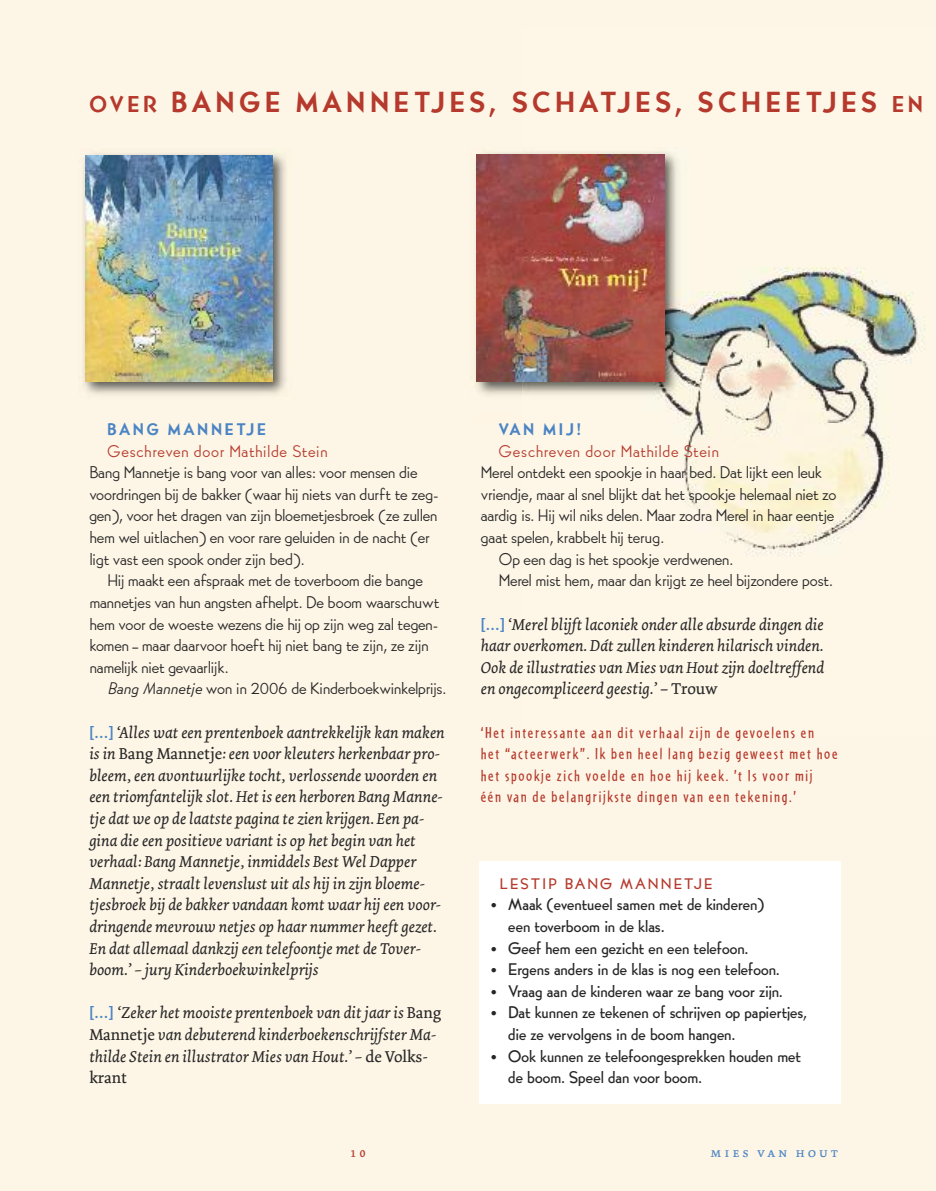
<style>
.page{position:relative;width:936px;height:1191px;background:#fff}
.page>*{position:absolute;margin:0;border:0;box-sizing:border-box;transform-origin:0 0}
.t1{font:800 28.5px "Bernhard Gothic SG";letter-spacing:.15em;color:#b5392c}
.t2{font:italic 16.5px/21.6px "Dolly";color:#272627}
.t3{font:16.5px/21.6px "Bernhard Gothic SG";letter-spacing:-.02em;color:#272627}
.t4{font:500 16.5px/21.6px "Bernhard Gothic SG";color:#272627}
.t5{font:16.5px/21.6px "Cafeteria";letter-spacing:.1em;color:#b5392c}
.t6{font:16.5px "Bernhard Gothic SG";letter-spacing:.03em;color:#b5392c}
.t7{font:800 16.5px "Bernhard Gothic SG";letter-spacing:.15em;color:#4b84c4}
.t8{font:500 15px "Bernhard Gothic SG";letter-spacing:.15em;color:#b5392c}
.t9{font:13.5px "Dolly Small Caps";letter-spacing:.2em;color:#4b84c4}
.t10{font:13.5px "Dolly Small Caps";color:#b5392c}
.s1{font-size:22.5px}
.s2{font-style:italic}
.s3{font-family:"Bernhard Gothic SG";font-weight:800;font-style:normal;font-size:15px;color:#4b84c4}
.s4{font-style:normal}
</style>
<div class="page">
<div style="left:0;top:0;width:935px;height:1191px;background:#fdf6e6"></div>
<img style="left:684px;top:268px;width:241px;height:288px">
<img style="left:83px;top:153px;width:203px;height:242px">
<img style="left:86px;top:156px;width:186px;height:225px">
<img style="left:475px;top:152px;width:382px;height:270px">
<img style="left:476px;top:155px;width:188px;height:226px">
<div style="left:479px;top:861px;width:362px;height:242px;background:#fff"></div>
<h1 class="t1" style="left:89px;top:86px;width:835px"><span class="s1">OVER</span> BANGE MANNETJES, SCHATJES, SCHEETJES <span class="s1">EN</span></h1>
<p class="t7" style="left:107px;top:420px;width:160px">BANG MANNETJE</p>
<p class="t6" style="left:107px;top:441px;width:222px">Geschreven door Mathilde Stein</p>
<p class="t3" style="left:89px;top:462px;width:350px">Bang Mannetje is bang voor van alles: voor mensen die voordringen bij de bakker (waar hij niets van durft te zeg&shy;gen), voor het dragen van zijn bloemetjesbroek (ze zullen hem wel uitlachen) en voor rare geluiden in de nacht (er ligt vast een spook onder zijn bed).</p>
<p class="t3" style="left:89px;top:570px;width:351px;text-indent:18px">Hij maakt een afspraak met de toverboom die bange mannetjes van hun angsten afhelpt. De boom waarschuwt hem voor de woeste wezens die hij op zijn weg zal tegen&shy;komen – maar daarvoor hoeft hij niet bang te zijn, ze zijn namelijk niet gevaarlijk.</p>
<p class="t3" style="left:107px;top:678px;width:340px"><span class="s2">Bang Mannetje</span> won in 2006 de Kinderboekwinkelprijs.</p>
<p class="t2" style="left:89px;top:722px;width:357px"><span class="s3">[…]</span> ‘Alles wat een prentenboek aantrekkelijk kan maken is in <span class="s4">Bang Mannetje</span>: een voor kleuters herkenbaar pro&shy;bleem, een avontuurlijke tocht, verlossende woorden en een triomfantelijk slot. Het is een herboren Bang Manne&shy;tje dat we op de laatste pagina te zien krijgen. Een pa&shy;gina die een positieve variant is op het begin van het verhaal: Bang Mannetje, inmiddels Best Wel Dapper Mannetje, straalt levenslust uit als hij in zijn bloeme&shy;tjesbroek bij de bakker vandaan komt waar hij een voor&shy;dringende mevrouw netjes op haar nummer heeft gezet.<br>En dat allemaal dankzij een telefoontje met de Tover&shy;boom.’ – jury Kinderboekwinkelprijs</p>
<p class="t2" style="left:89px;top:1003px;width:354px"><span class="s3">[…]</span> ‘Zeker het mooiste prentenboek van dit jaar is <span class="s4">Bang Mannetje</span> van debuterend kinderboekenschrijfster Ma&shy;thilde Stein en illustrator Mies van Hout.’ – <span class="s4">de Volks&shy;krant</span></p>
<p class="t7" style="left:498px;top:420px;width:84px">VAN MIJ!</p>
<p class="t6" style="left:498px;top:441px;width:222px">Geschreven door Mathilde Stein</p>
<p class="t3" style="left:480px;top:462px;width:342px">Merel ontdekt een spookje in haar bed. Dat lijkt een leuk</p>
<p class="t3" style="left:480px;top:483px;width:357px">vriendje, maar al snel blijkt dat het spookje helemaal niet zo</p>
<p class="t3" style="left:480px;top:505px;width:355px">aardig is. Hij wil niks delen. Maar zodra Merel in haar eentje</p>
<p class="t3" style="left:480px;top:526px;width:185px">gaat spelen, krabbelt hij terug.</p>
<p class="t3" style="left:498px;top:548px;width:236px">Op een dag is het spookje verdwenen.</p>
<p class="t3" style="left:498px;top:570px;width:336px">Merel mist hem, maar dan krijgt ze heel bijzondere post.</p>
<p class="t2" style="left:480px;top:614px;width:345px;text-align:justify"><span class="s3">[…]</span> ‘Merel blijft laconiek onder alle absurde dingen die haar overkomen. Dát zullen kinderen hilarisch vinden.<br>Ook de illustraties van Mies van Hout zijn doeltreffend en ongecompliceerd geestig.’ <span class="s4">– Trouw</span></p>
<p class="t5" style="left:480px;top:721px;width:358px">‘Het interessante aan dit verhaal zijn de gevoelens en<br>het “acteerwerk”. Ik ben heel lang bezig geweest met hoe het spookje zich voelde en hoe hij keek. ’t Is voor mij<br>één van de belangrijkste dingen van een tekening.’</p>
<p class="t8" style="left:499px;top:875px;width:214px">LESTIP BANG MANNETJE</p>
<p class="t4" style="left:508px;top:894px;width:258px;text-indent:-18px">• Maak (eventueel samen met de kinderen) een toverboom in de klas.</p>
<p class="t4" style="left:490px;top:937px;width:260px">• Geef hem een gezicht en een telefoon.</p>
<p class="t4" style="left:490px;top:958px;width:291px">• Ergens anders in de klas is nog een telefoon.</p>
<p class="t4" style="left:490px;top:980px;width:294px">• Vraag aan de kinderen waar ze bang voor zijn.</p>
<p class="t4" style="left:508px;top:1002px;width:300px;text-indent:-18px">• Dat kunnen ze tekenen of schrijven op papiertjes, die ze vervolgens in de boom hangen.</p>
<p class="t4" style="left:508px;top:1045px;width:294px;text-indent:-18px">• Ook kunnen ze telefoongesprekken houden met de boom. Speel dan voor boom.</p>
<p class="t10" style="left:350px;top:1146px;width:17px">10</p>
<p class="t9" style="left:710px;top:1146px;width:129px">mies van hout</p>
</div>
